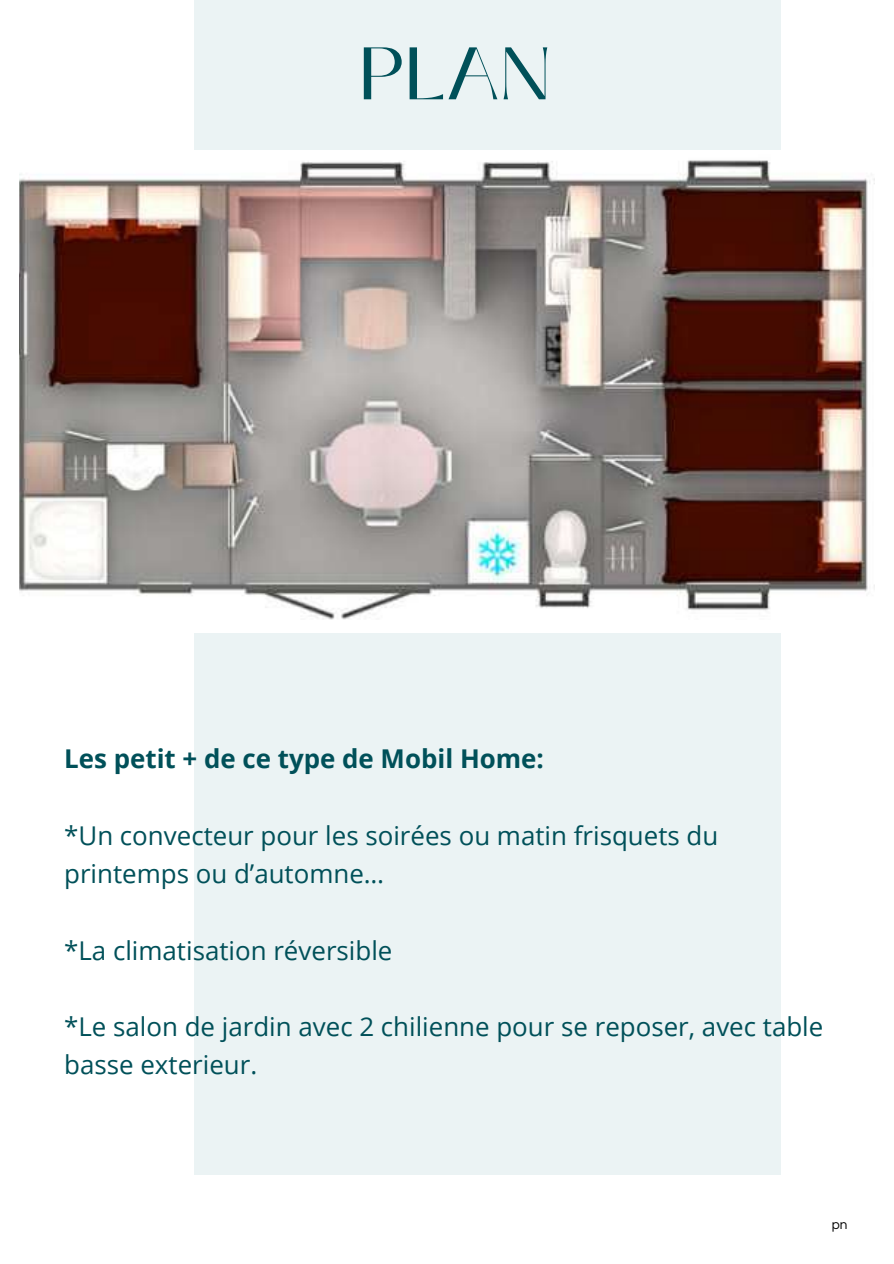
<style>
.page{position:relative;width:894px;height:1264px;background:#fff}
.page>*{position:absolute;margin:0;border:0;box-sizing:border-box;transform-origin:0 0}
.t1{font:73.95px "Black Mango";color:#005059}
.t2{font:25.95px/38.2px "Open Sans";color:#005059}
.t3{font:700 25.95px "Open Sans";color:#005059}
.t4{font:13.5px "Questrial";color:#000}
</style>
<div class="page">
<div style="left:194px;top:0;width:586px;height:1174px;background:#ebf3f4"></div>
<img style="left:19px;top:150px;width:855px;height:482px">
<h1 class="t1" style="left:359px;top:18px;width:193px">PLAN</h1>
<p class="t3" style="left:64px;top:740px;width:481px">Les petit + de ce type de Mobil Home:</p>
<p class="t2" style="left:64px;top:815px;width:655px">*Un convecteur pour les soirées ou matin frisquets du printemps ou d’automne…</p>
<p class="t2" style="left:64px;top:930px;width:329px">*La climatisation réversible</p>
<p class="t2" style="left:64px;top:1006px;width:760px">*Le salon de jardin avec 2 chilienne pour se reposer, avec table basse exterieur.</p>
<p class="t4" style="left:831px;top:1217px;width:17px">pn</p>
</div>
